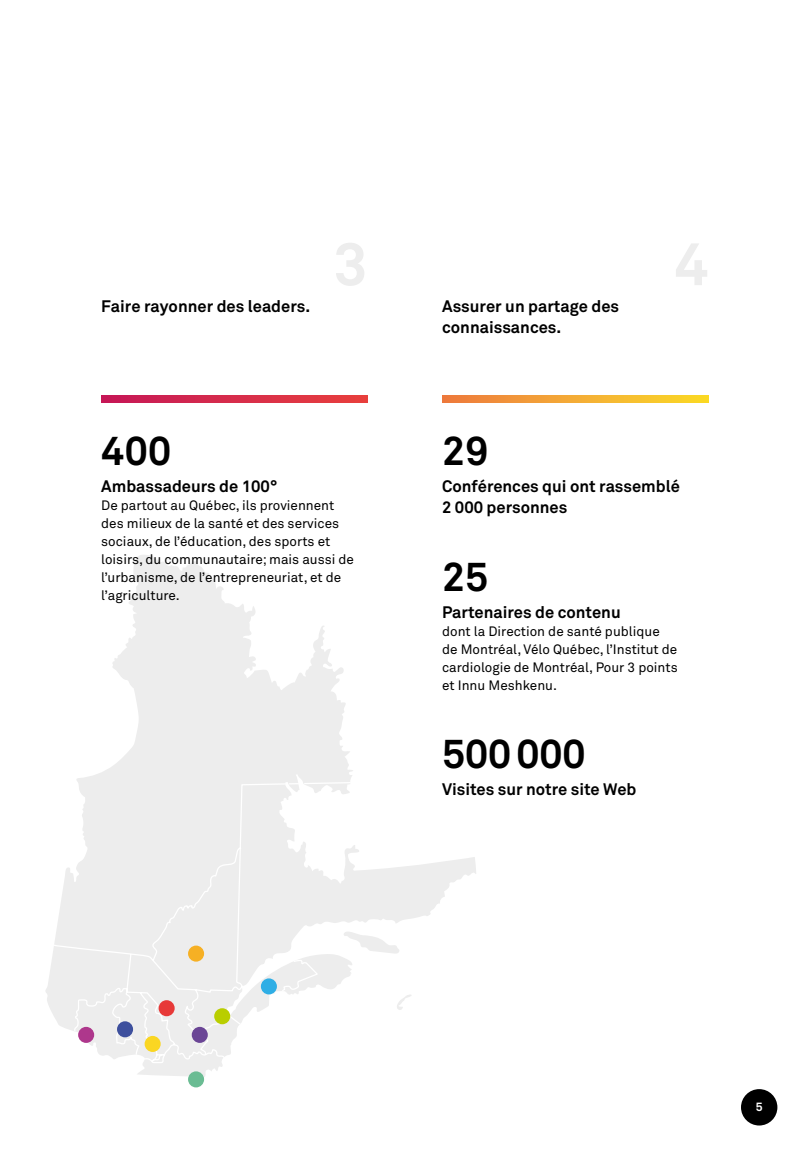
<style>
.page{position:relative;width:810px;height:1161px;background:#fff}
.page>*{position:absolute;margin:0;border:0;box-sizing:border-box;transform-origin:0 0}
.t1{font:700 40.5px "Akkurat Std";color:#000}
.t2{font:700 16.5px/21px "Akkurat Std";color:#000}
.t3{font:13.5px/18px "Akkurat Std";color:#000}
.t4{font:700 12px "Akkurat Std";color:#fff}
</style>
<div class="page">
<svg style="left:45px;top:555px;width:431px;height:522px"></svg>
<svg style="left:352px;top:931px;width:48px;height:23px"></svg>
<svg style="left:397px;top:994px;width:15px;height:16px"></svg>
<svg style="left:53px;top:781px;width:299px;height:283px"></svg>
<div style="left:214px;top:1008px;width:16px;height:16px;background:#b9ce00;border-radius:50%"></div>
<div style="left:188px;top:946px;width:16px;height:16px;background:#f6b024;border-radius:50%"></div>
<div style="left:192px;top:1027px;width:16px;height:16px;background:#6a4595;border-radius:50%"></div>
<div style="left:159px;top:1000px;width:16px;height:16px;background:#e73938;border-radius:50%"></div>
<div style="left:145px;top:1036px;width:16px;height:16px;background:#fad622;border-radius:50%"></div>
<div style="left:117px;top:1021px;width:16px;height:16px;background:#3d4f9d;border-radius:50%"></div>
<div style="left:188px;top:1071px;width:16px;height:16px;background:#6abc93;border-radius:50%"></div>
<div style="left:78px;top:1027px;width:16px;height:16px;background:#ae378c;border-radius:50%"></div>
<div style="left:261px;top:978px;width:16px;height:16px;background:#2faee5;border-radius:50%"></div>
<div style="left:741px;top:1089px;width:36px;height:37px;background:#000;border-radius:50%"></div>
<svg style="left:101px;top:395px;width:267px;height:7px;background:#d62b4a"></svg>
<svg style="left:442px;top:395px;width:267px;height:7px;background:#f4aa33"></svg>
<p class="t2" style="left:101px;top:295px;width:211px">Faire rayonner des leaders.</p>
<h1 class="t1" style="left:101px;top:426px;width:72px">400</h1>
<p class="t2" style="left:101px;top:476px;width:178px">Ambassadeurs de 100°</p>
<p class="t3" style="left:101px;top:497px;width:254px">De partout au Québec, ils proviennent des milieux de la santé et des services sociaux, de l’éducation, des sports et loisirs, du communautaire; mais aussi de l’urbanisme, de l’entrepreneuriat, et de l’agriculture.</p>
<p class="t2" style="left:442px;top:295px;width:179px">Assurer un partage des connaissances.</p>
<h1 class="t1" style="left:442px;top:426px;width:48px">29</h1>
<p class="t2" style="left:442px;top:476px;width:239px">Conférences qui ont rassemblé<br>2 000 personnes</p>
<h1 class="t1" style="left:442px;top:552px;width:48px">25</h1>
<p class="t2" style="left:442px;top:602px;width:180px">Partenaires de contenu</p>
<p class="t3" style="left:442px;top:623px;width:237px">dont la Direction de santé publique de Montréal, Vélo Québec, l’Institut de cardiologie de Montréal, Pour 3 points et Innu Meshkenu.</p>
<h1 class="t1" style="left:442px;top:729px;width:145px">500000</h1>
<p class="t2" style="left:442px;top:779px;width:196px">Visites sur notre site Web</p>
<p class="t4" style="left:756px;top:1100px;width:8px">5</p>
</div>
